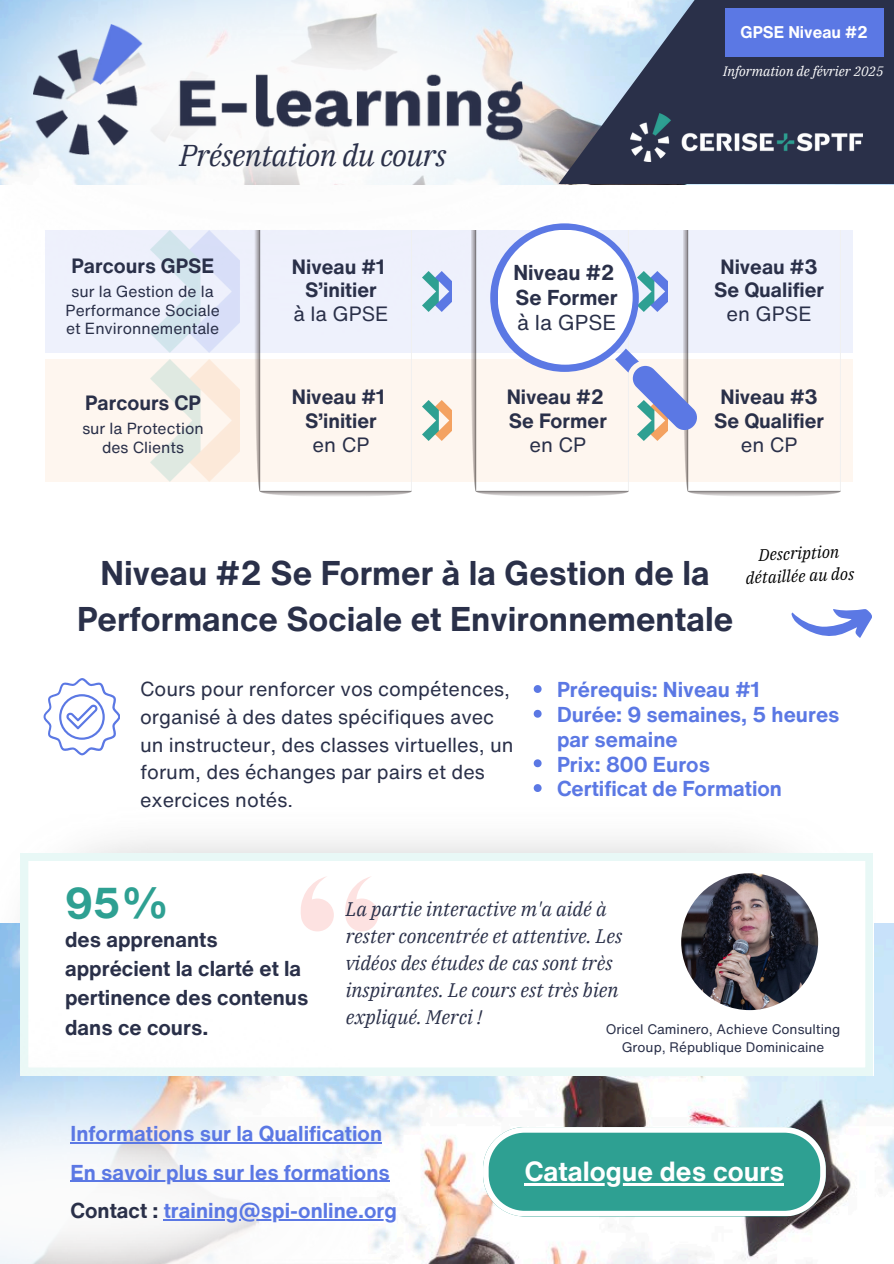
<style>
.page{position:relative;width:894px;height:1264px;background:#fff}
.page>*{position:absolute;margin:0;border:0;box-sizing:border-box;transform-origin:0 0}
.t1{font:700 42px "Helvetica Now Text";color:#2ea092}
.t2{font:700 33.45px/45.9px "Helvetica Now Text";color:#2a3049;text-align:center}
.t3{font:italic 30px "IBM Plex Serif";letter-spacing:-.02em;color:#2a3049}
.t4{font:700 27px "Helvetica Now Text";color:#fff}
.t5{font:700 21px/24.8px "Helvetica Now Text";color:#5b78e4}
.t6{font:700 21px/29.2px "Helvetica Now Text";color:#2a3049}
.t7{font:700 20.1px/24px "Helvetica Now Text";color:#2a3049;text-align:center}
.t8{font:19.8px/27.6px "Helvetica Now Text";color:#2a3049}
.t9{font:italic 19.5px/27px "IBM Plex Serif";color:#2a3049}
.t10{font:italic 16.5px/22.5px "IBM Plex Serif";color:#000;text-align:center}
.t11{font:700 16.5px "Helvetica Now Text";color:#fff}
.t12{font:15.75px/18.5px "Helvetica Now Text";color:#2a3049;text-align:center}
.t13{font:13.5px/18px "Helvetica Now Text";color:#2a3049;text-align:center}
.t14{font:italic 13.5px "IBM Plex Serif";color:#fff}
.s1{font-weight:400}
.s2{color:#2a3049}
</style>
<div class="page">
<svg style="left:0;top:0;width:697px;height:185px"></svg>
<svg style="left:558px;top:0;width:335px;height:184px;background:#5a6378"></svg>
<img style="left:34px;top:25px;width:488px;height:129px">
<img style="left:630px;top:113px;width:232px;height:48px">
<div style="left:45px;top:230px;width:806px;height:122px;background:#eef1fc"></div>
<div style="left:45px;top:360px;width:806px;height:122px;background:#fef6ef"></div>
<img style="left:422px;top:271px;width:29px;height:40px">
<img style="left:151px;top:230px;width:89px;height:122px">
<img style="left:151px;top:360px;width:89px;height:121px">
<img style="left:422px;top:400px;width:29px;height:41px">
<img style="left:637px;top:430px;width:29px;height:11px">
<img style="left:471px;top:230px;width:157px;height:266px">
<img style="left:684px;top:352px;width:156px;height:144px">
<img style="left:254px;top:230px;width:158px;height:266px">
<svg style="left:490px;top:223px;width:208px;height:207px"></svg>
<div style="left:497px;top:230px;width:135px;height:135px;background:#fff;border-radius:50%"></div>
<svg style="left:43px;top:678px;width:77px;height:77px"></svg>
<img style="left:0;top:923px;width:893px;height:340px">
<svg style="left:20px;top:853px;width:852px;height:222px"></svg>
<svg style="left:300px;top:876px;width:34px;height:55px"></svg>
<svg style="left:345px;top:876px;width:33px;height:55px"></svg>
<img style="left:681px;top:873px;width:136px;height:137px;border-radius:50%">
<svg style="left:0;top:1003px;width:432px;height:260px"></svg>
<svg style="left:791px;top:609px;width:80px;height:29px"></svg>
<div style="left:725px;top:8px;width:158px;height:49px;background:#5b78e4"></div>
<svg style="left:483px;top:1127px;width:342px;height:89px"></svg>
<hr style="left:524px;top:1183px;width:260px;height:2px;background:#fff">
<hr style="left:164px;top:1219px;width:233px;height:1px;background:#5b78e4">
<hr style="left:71px;top:1142px;width:311px;height:1px;background:#5b78e4">
<hr style="left:71px;top:1180px;width:319px;height:1px;background:#5b78e4">
<svg style="left:533px;top:685px;width:8px;height:8px"></svg>
<svg style="left:533px;top:709px;width:8px;height:8px"></svg>
<svg style="left:533px;top:759px;width:8px;height:8px"></svg>
<svg style="left:533px;top:784px;width:8px;height:8px"></svg>
<p class="t11" style="left:740px;top:19px;width:129px">GPSE Niveau #2</p>
<p class="t3" style="left:179px;top:135px;width:268px">Présentation du cours</p>
<p class="t14" style="left:723px;top:62px;width:162px">Information de février 2025</p>
<h5 class="t7" style="left:72px;top:253px;width:144px">Parcours GPSE</h5>
<h1 class="t12" style="left:65px;top:282px;width:156px">sur la Gestion de la<br>Performance Sociale et Environnementale</h1>
<p class="t7" style="left:85px;top:391px;width:117px">Parcours CP</p>
<p class="t12" style="left:82px;top:419px;width:123px">sur la Protection des Clients</p>
<p class="t7" style="left:292px;top:254px;width:98px">Niveau #1<br>S’initier<br><span class="s1">à la GPSE</span></p>
<h5 class="t7" style="left:714px;top:254px;width:111px">Niveau #3<br>Se Qualifier <span class="s1">en GPSE</span></h5>
<p class="t6" style="left:513px;top:260px;width:106px;line-height:24.8px">Niveau #2<br>Se Former <span class="s1">à la GPSE</span></p>
<p class="t7" style="left:292px;top:384px;width:95px">Niveau #1<br>S’initier <span class="s1">en CP</span></p>
<h5 class="t7" style="left:506px;top:384px;width:102px">Niveau #2<br>Se Former <span class="s1">en CP</span></h5>
<h5 class="t7" style="left:714px;top:384px;width:111px">Niveau #3<br>Se Qualifier <span class="s1">en CP</span></h5>
<p class="t2" style="left:77px;top:549px;width:657px">Niveau #2 Se Former à la Gestion de la<br>Performance Sociale et Environnementale</p>
<p class="t10" style="left:744px;top:543px;width:110px;rotate:-2deg">Description détaillée au dos</p>
<p class="t8" style="left:140px;top:675px;width:375px">Cours pour renforcer vos compétences, organisé à des dates spécifiques avec un instructeur, des classes virtuelles, un forum, des échanges par pairs et des exercices notés.</p>
<p class="t5" style="left:557px;top:677px;width:204px">Prérequis: Niveau #1</p>
<p class="t5" style="left:557px;top:702px;width:284px">Durée: 9 semaines, 5 heures par semaine</p>
<p class="t5" style="left:557px;top:751px;width:154px">Prix: 800 Euros</p>
<h4 class="t5" style="left:557px;top:776px;width:226px">Certificat de Formation</h4>
<h5 class="t1" style="left:65px;top:871px;width:106px">95%</h5>
<h5 class="t6" style="left:65px;top:924px;width:245px">des apprenants apprécient la clarté et la pertinence des contenus dans ce cours.</h5>
<p class="t9" style="left:345px;top:895px;width:278px">La partie interactive m'a aidé à rester concentrée et attentive. Les vidéos des études de cas sont très inspirantes. Le cours est très bien expliqué. Merci !</p>
<h5 class="t13" style="left:605px;top:1019px;width:236px">Oricel Caminero, Achieve Consulting<br>Group, République Dominicaine</h5>
<p class="t5" style="left:71px;top:1120px;width:313px">Informations sur la Qualification</p>
<p class="t5" style="left:71px;top:1159px;width:320px">En savoir plus sur les formations</p>
<p class="t5" style="left:71px;top:1197px;width:328px"><span class="s2">Contact :</span> training@spi-online.org</p>
<h4 class="t4" style="left:524px;top:1151px;width:261px">Catalogue des cours</h4>
</div>
